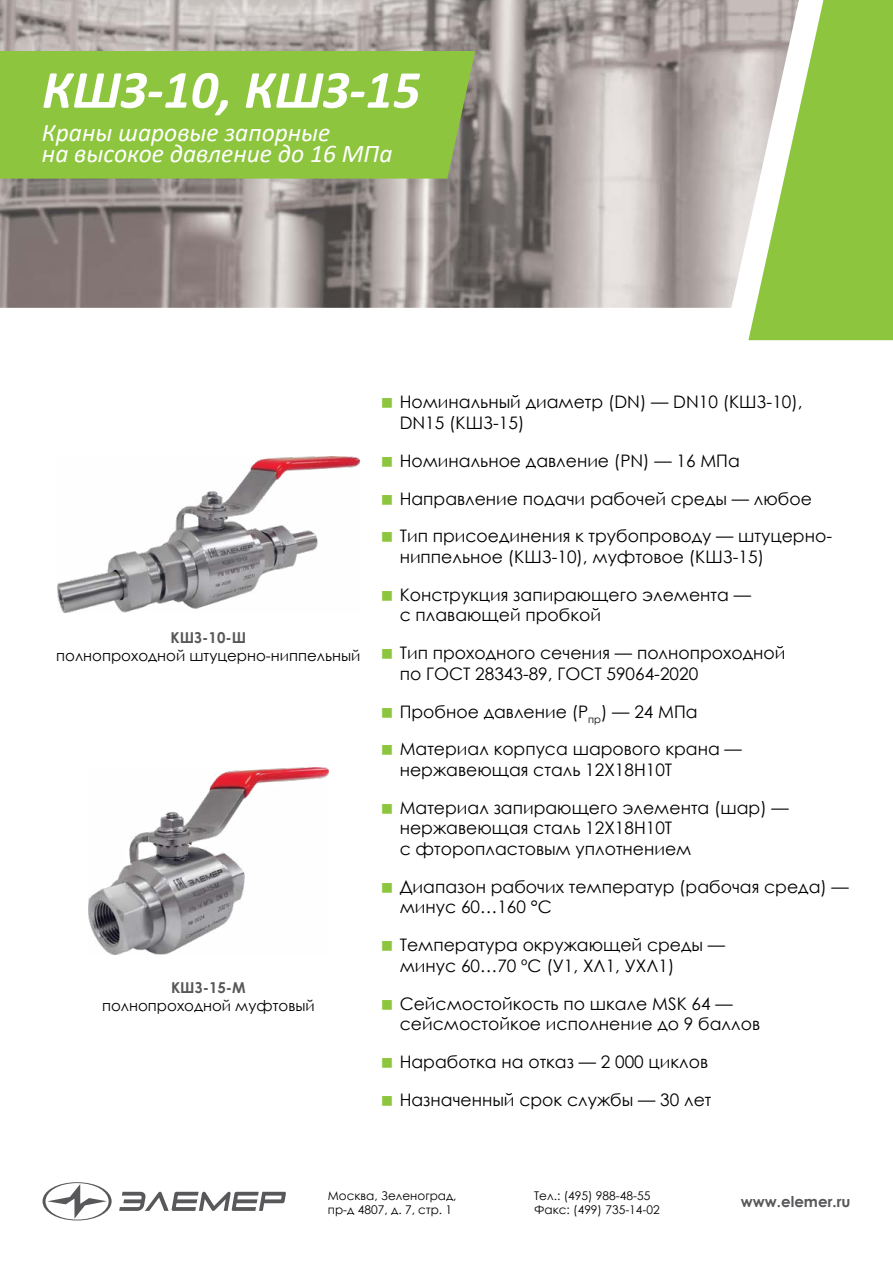
<style>
.page{position:relative;width:893px;height:1263px;background:#fff}
.page>*{position:absolute;margin:0;border:0;box-sizing:border-box;transform-origin:0 0}
.t1{font:italic 700 54px "Calibri";color:#fff}
.t2{font:italic 25.5px/21px "Calibri";color:#fff}
.t3{font:17.25px/37.7px "Century Gothic";color:#000}
.t4{font:15px "Century Gothic";color:#000}
.t5{font:700 15px "Century Gothic";color:#58585b}
.t6{font:12px/14.4px "Century Gothic";color:#000}
</style>
<div class="page">
<img style="left:0;top:0;width:748px;height:308px">
<div style="left:0;top:51px;width:475px;height:128px;background:#8dc63e"></div>
<svg style="left:748px;top:0;width:145px;height:340px;fill:#8dc63e"></svg>
<svg style="left:119px;top:1192px;width:167px;height:19px"></svg>
<svg style="left:43px;top:1182px;width:69px;height:38px"></svg>
<img style="left:57px;top:457px;width:302px;height:156px">
<img style="left:89px;top:767px;width:239px;height:188px">
<h1 class="t1" style="left:42px;top:52px;width:380px">КШЗ-10, КШЗ-15</h1>
<h2 class="t2" style="left:42px;top:121px;width:352px">Краны шаровые запорные<br>на высокое давление до 16 МПа</h2>
<p class="t5" style="left:171px;top:626px;width:77px">КШЗ-10-Ш</p>
<p class="t4" style="left:56px;top:645px;width:306px">полнопроходной штуцерно-ниппельный</p>
<p class="t5" style="left:171px;top:976px;width:76px">КШЗ-15-М</p>
<p class="t4" style="left:102px;top:995px;width:214px">полнопроходной муфтовый</p>
<p class="t3" style="left:400px;top:392px;width:404px;line-height:20.7px">Номинальный диаметр (DN) — DN10 (КШЗ-10),<br>DN15 (КШЗ-15)</p>
<p class="t3" style="left:400px;top:441px;width:434px">Номинальное давление (PN) — 16 МПа<br>Направление подачи рабочей среды — любое<br>Тип присоединения к трубопроводу — штуцерно-</p>
<p class="t3" style="left:400px;top:538px;width:366px">ниппельное (КШЗ-10), муфтовое (КШЗ-15)<br>Конструкция запирающего элемента —</p>
<p class="t3" style="left:400px;top:596px;width:387px">с плавающей пробкой<br>Тип проходного сечения — полнопроходной</p>
<p class="t3" style="left:400px;top:654px;width:344px">по ГОСТ 28343-89, ГОСТ 59064-2020<br>Пробное давление (P<sub>пр</sub>) — 24 МПа<br>Материал корпуса шарового крана —</p>
<p class="t3" style="left:400px;top:751px;width:391px">нержавеющая сталь 12Х18Н10Т<br>Материал запирающего элемента (шар) —</p>
<p class="t3" style="left:400px;top:817px;width:293px;line-height:20.7px">нержавеющая сталь 12Х18Н10Т<br>с фторопластовым уплотнением</p>
<p class="t3" style="left:400px;top:876px;width:451px;line-height:20.7px">Диапазон рабочих температур (рабочая среда) — минус 60…160 °С</p>
<p class="t3" style="left:400px;top:934px;width:327px;line-height:20.7px">Температура окружающей среды — минус 60…70 ºС (У1, ХЛ1, УХЛ1)</p>
<p class="t3" style="left:400px;top:993px;width:362px;line-height:20.7px">Сейсмостойкость по шкале MSK 64 — сейсмостойкое исполнение до 9 баллов</p>
<p class="t3" style="left:400px;top:1043px;width:313px">Наработка на отказ — 2 000 циклов<br>Назначенный срок службы — 30 лет</p>
<p class="t6" style="left:328px;top:1188px;width:130px">Москва, Зеленоград, пр-д 4807, д. 7, стр. 1</p>
<p class="t6" style="left:534px;top:1188px;width:127px">Тел.: (495) 988-48-55<br>Факс: (499) 735-14-02</p>
<p class="t5" style="left:741px;top:1190px;width:111px">www.elemer.ru</p>
</div>
